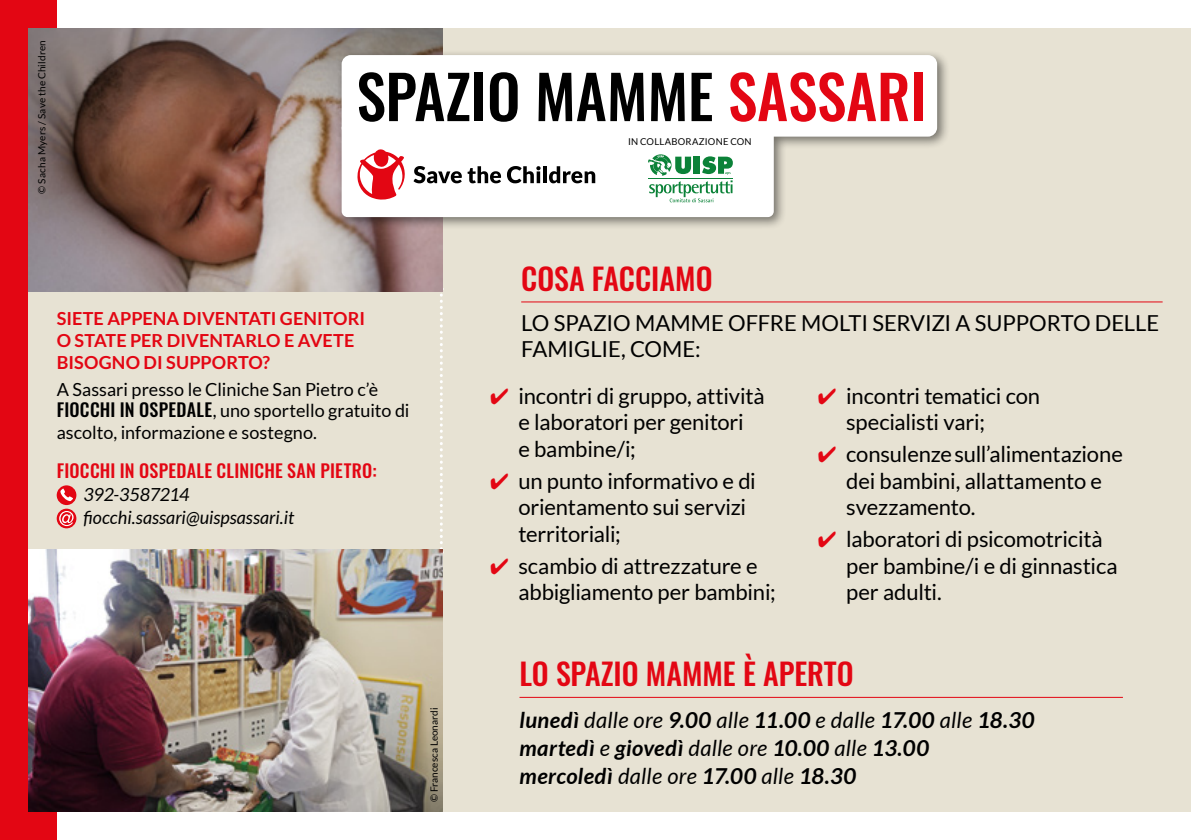
<style>
.page{position:relative;width:1191px;height:840px;background:#fff}
.page>*{position:absolute;margin:0;border:0;box-sizing:border-box;transform-origin:0 0}
.t1{font:59.6px "Oswald";letter-spacing:-.005em;color:#000}
.t2{font:30px "Oswald";color:#e30613}
.t3{font:22px/26.4px "Lato";letter-spacing:-.01em;color:#000}
.t4{font:italic 700 22px/28px "Lato";letter-spacing:.02em;color:#000}
.t5{font:18px/21.6px "Lato";color:#000}
.t6{font:700 18px/21.6px "Lato";letter-spacing:.005em;color:#e30613}
.t7{font:italic 18px/23.2px "Lato";color:#000}
.t8{font:18px "Oswald";letter-spacing:.015em;color:#e30613}
.t9{font:10px "Lato";letter-spacing:.005em;color:#000}
.t10{font:9.4px "Lato";letter-spacing:.025em;color:#000}
.s1{color:#e30613}
.s2{font-family:"Oswald"}
.s3{font-weight:400}
</style>
<div class="page">
<div style="left:0;top:0;width:57px;height:839px;background:#e30613"></div>
<div style="left:28px;top:28px;width:1163px;height:783px;background:#e7e2d3"></div>
<hr style="left:521px;top:301px;width:641px;height:1px;background:#e30613">
<hr style="left:519px;top:696px;width:604px;height:1px;background:#e30613">
<div style="left:57px;top:485px;width:19px;height:20px;background:#e30613;border-radius:50%"></div>
<svg style="left:60px;top:488px;width:13px;height:13px"></svg>
<svg style="left:57px;top:508px;width:19px;height:20px"></svg>
<svg style="left:59px;top:510px;width:15px;height:16px"></svg>
<svg style="left:440px;top:287px;width:3px;height:266px"></svg>
<img style="left:28px;top:28px;width:414px;height:263px">
<img style="left:28px;top:549px;width:414px;height:262px">
<div style="left:335px;top:49px;width:615px;height:181px;background:#000;opacity:.5"></div>
<div style="left:342px;top:122px;width:432px;height:95px;background:#fff;border-radius:6px"></div>
<svg style="left:413px;top:166px;width:88px;height:17px"></svg>
<svg style="left:507px;top:166px;width:33px;height:17px"></svg>
<hr style="left:543px;top:166px;width:4px;height:17px;background:#000">
<svg style="left:549px;top:166px;width:46px;height:17px"></svg>
<svg style="left:357px;top:149px;width:48px;height:51px"></svg>
<div style="left:342px;top:55px;width:595px;height:81px;background:#fff;border-radius:9px"></div>
<svg style="left:648px;top:154px;width:85px;height:48px"></svg>
<p class="t9" style="left:36px;top:193px;width:155px;rotate:-90deg">© Sacha Myers / Save the Children</p>
<h1 class="t1" style="left:356px;top:44px;width:572px">SPAZIO MAMME <span class="s1">SASSARI</span></h1>
<p class="t10" style="left:628px;top:136px;width:125px">IN COLLABORAZIONE CON</p>
<p class="t6" style="left:57px;top:307px;width:310px">SIETE APPENA DIVENTATI GENITORI<br>O STATE PER DIVENTARLO E AVETE<br>BISOGNO DI SUPPORTO?</p>
<p class="t5" style="left:57px;top:378px;width:354px">A Sassari presso le Cliniche San Pietro c’è<br><span class="s2">FIOCCHI IN OSPEDALE</span>, uno sportello gratuito di ascolto, informazione e sostegno.</p>
<p class="t8" style="left:57px;top:454px;width:321px">FIOCCHI IN OSPEDALE CLINICHE SAN PIETRO:</p>
<p class="t7" style="left:83px;top:483px;width:212px">392-3587214 fiocchi.sassari@uispsassari.it</p>
<p class="t9" style="left:429px;top:801px;width:96px;rotate:-90deg">© Francesca Leonardi</p>
<h2 class="t2" style="left:521px;top:251px;width:193px">COSA FACCIAMO</h2>
<p class="t3" style="left:521px;top:309px;width:639px">LO SPAZIO MAMME OFFRE MOLTI SERVIZI A SUPPORTO DELLE<br>FAMIGLIE, COME:</p>
<p class="t3" style="left:518px;top:382px;width:248px;text-indent:-28px"><span class="s1">✔</span> incontri di gruppo, attività e laboratori per genitori<br>e bambine/i;</p>
<p class="t3" style="left:518px;top:467px;width:239px;text-indent:-28px"><span class="s1">✔</span> un punto informativo e di orientamento sui servizi territoriali;</p>
<p class="t3" style="left:518px;top:552px;width:259px;text-indent:-28px"><span class="s1">✔</span> scambio di attrezzature e abbigliamento per bambini;</p>
<p class="t3" style="left:846px;top:382px;width:196px;text-indent:-28px"><span class="s1">✔</span> incontri tematici con specialisti vari;</p>
<p class="t3" style="left:846px;top:441px;width:278px;text-indent:-28px"><span class="s1">✔</span> consulenze sull’alimentazione dei bambini, allattamento e svezzamento.</p>
<p class="t3" style="left:846px;top:525px;width:273px;text-indent:-28px"><span class="s1">✔</span> laboratori di psicomotricità per bambine/i e di ginnastica per adulti.</p>
<h2 class="t2" style="left:519px;top:646px;width:336px">LO SPAZIO MAMME È APERTO</h2>
<p class="t4" style="left:519px;top:705px;width:516px">lunedì <span class="s3">dalle ore</span> 9.00 <span class="s3">alle</span> 11.00 <span class="s3">e dalle</span> 17.00 <span class="s3">alle</span> 18.30 martedì <span class="s3">e</span> giovedì <span class="s3">dalle ore</span> 10.00 <span class="s3">alle</span> 13.00<br>mercoledì <span class="s3">dalle ore</span> 17.00 <span class="s3">alle</span> 18.30</p>
</div>
